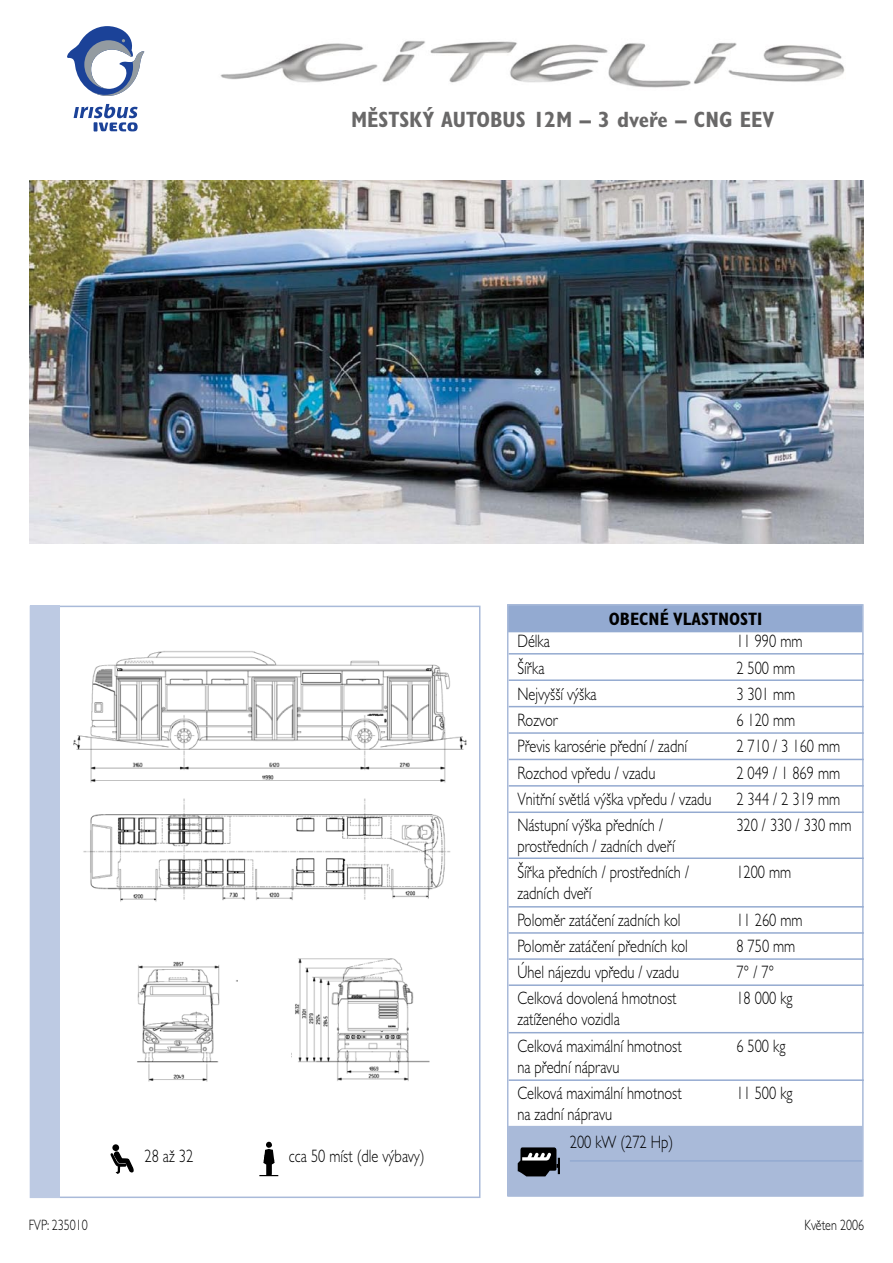
<style>
.page{position:relative;width:893px;height:1263px;background:#fff}
.page>*{position:absolute;margin:0;border:0;box-sizing:border-box;transform-origin:0 0}
.t1{font:700 condensed 22.2px "Gill Sans LTCE";color:#696868}
.t2{font:300 18px/26.2px "Gill Sans LTCE";color:#000;scale:.8 1}
.t3{font:700 condensed 18px "Gill Sans LTCE";color:#000}
.t4{font:300 15px "Gill Sans LTCE";color:#000;scale:.8 1}
</style>
<div class="page">
<div style="left:508px;top:604px;width:354px;height:17px;background:#93aad1"></div>
<div style="left:508px;top:616px;width:354px;height:16px;background:#93aad1"></div>
<svg style="left:510px;top:1126px;width:351px;height:67px;background:#a2b3d0"></svg>
<svg style="left:74px;top:104px;width:64px;height:27px"></svg>
<svg style="left:67px;top:26px;width:77px;height:70px"></svg>
<div style="left:507px;top:604px;width:357px;height:592px;border:2px solid #a9bad9"></div>
<div style="left:30px;top:606px;width:30px;height:592px;background:#bdcae3"></div>
<img style="left:220px;top:40px;width:625px;height:48px">
<img style="left:30px;top:180px;width:833px;height:364px">
<hr style="left:509px;top:653px;width:355px;height:1px;background:#94aad0">
<hr style="left:509px;top:679px;width:355px;height:2px;background:#94aad0">
<hr style="left:509px;top:706px;width:355px;height:1px;background:#94aad0">
<hr style="left:509px;top:732px;width:355px;height:2px;background:#94aad0">
<hr style="left:509px;top:759px;width:355px;height:1px;background:#94aad0">
<hr style="left:509px;top:785px;width:355px;height:2px;background:#94aad0">
<hr style="left:509px;top:857px;width:355px;height:2px;background:#94aad0">
<hr style="left:509px;top:906px;width:355px;height:1px;background:#94aad0">
<hr style="left:509px;top:932px;width:355px;height:2px;background:#94aad0">
<hr style="left:509px;top:958px;width:355px;height:2px;background:#94aad0">
<hr style="left:509px;top:984px;width:355px;height:2px;background:#94aad0">
<hr style="left:509px;top:1032px;width:355px;height:1px;background:#94aad0">
<hr style="left:509px;top:1079px;width:355px;height:2px;background:#94aad0">
<svg style="left:259px;top:1142px;width:19px;height:34px"></svg>
<div style="left:112px;top:1144px;width:7px;height:7px;background:#000;border-radius:50%"></div>
<svg style="left:110px;top:1150px;width:24px;height:24px"></svg>
<hr style="left:509px;top:811px;width:355px;height:2px;background:#94aad0">
<img style="left:73px;top:651px;width:394px;height:251px">
<img style="left:295px;top:958px;width:135px;height:123px">
<img style="left:137px;top:961px;width:100px;height:120px">
<p class="t1" style="left:351px;top:106px;width:425px">MĚSTSKÝ AUTOBUS 12M – 3 dveře – CNG EEV</p>
<p class="t3" style="left:609px;top:608px;width:155px">OBECNÉ VLASTNOSTI</p>
<p class="t2" style="left:517px;top:628px;width:42px">Délka</p>
<p class="t2" style="left:736px;top:628px;width:84px">11 990 mm</p>
<p class="t2" style="left:517px;top:655px;width:35px">Šířka</p>
<p class="t2" style="left:736px;top:655px;width:75px">2 500 mm</p>
<p class="t2" style="left:517px;top:681px;width:101px">Nejvyšší výška</p>
<p class="t2" style="left:736px;top:681px;width:75px">3 301 mm</p>
<p class="t2" style="left:517px;top:707px;width:52px">Rozvor</p>
<p class="t2" style="left:736px;top:707px;width:75px">6 120 mm</p>
<p class="t2" style="left:517px;top:733px;width:214px">Převis karosérie přední / zadní</p>
<p class="t2" style="left:736px;top:733px;width:131px">2 710 / 3 160 mm</p>
<p class="t2" style="left:517px;top:760px;width:174px">Rozchod vpředu / vzadu</p>
<p class="t2" style="left:736px;top:760px;width:131px">2 049 / 1 869 mm</p>
<p class="t2" style="left:517px;top:786px;width:244px">Vnitřní světlá výška vpředu / vzadu</p>
<p class="t2" style="left:736px;top:786px;width:131px">2 344 / 2 319 mm</p>
<p class="t2" style="left:517px;top:812px;width:184px">Nástupní výška předních /</p>
<p class="t2" style="left:736px;top:812px;width:145px">320 / 330 / 330 mm</p>
<p class="t2" style="left:517px;top:833px;width:216px">prostředních / zadních dveří<br>Šířka předních / prostředních /</p>
<p class="t2" style="left:736px;top:859px;width:70px">1200 mm</p>
<p class="t2" style="left:517px;top:880px;width:206px">zadních dveří<br>Poloměr zatáčení zadních kol</p>
<p class="t2" style="left:736px;top:907px;width:84px">11 260 mm</p>
<p class="t2" style="left:517px;top:933px;width:215px">Poloměr zatáčení předních kol</p>
<p class="t2" style="left:736px;top:933px;width:75px">8 750 mm</p>
<p class="t2" style="left:517px;top:959px;width:204px">Úhel nájezdu vpředu / vzadu</p>
<p class="t2" style="left:736px;top:959px;width:49px">7° / 7°</p>
<p class="t2" style="left:517px;top:985px;width:201px">Celková dovolená hmotnost</p>
<p class="t2" style="left:736px;top:985px;width:72px">18 000 kg</p>
<p class="t2" style="left:517px;top:1006px;width:207px">zatíženého vozidla<br>Celková maximální hmotnost</p>
<p class="t2" style="left:736px;top:1033px;width:63px">6 500 kg</p>
<p class="t2" style="left:145px;top:1143px;width:62px">28 až 32</p>
<p class="t2" style="left:289px;top:1143px;width:171px">cca 50 míst (dle výbavy)</p>
<p class="t2" style="left:517px;top:1054px;width:207px">na přední nápravu<br>Celková maximální hmotnost</p>
<p class="t2" style="left:570px;top:1100px;width:131px;line-height:28.5px;text-indent:-52px">na zadní nápravu<br>200 kW (272 Hp)</p>
<p class="t2" style="left:736px;top:1080px;width:72px">11 500 kg</p>
<p class="t4" style="left:29px;top:1216px;width:75px">FVP: 235010</p>
<p class="t4" style="left:805px;top:1216px;width:76px">Květen 2006</p>
</div>
